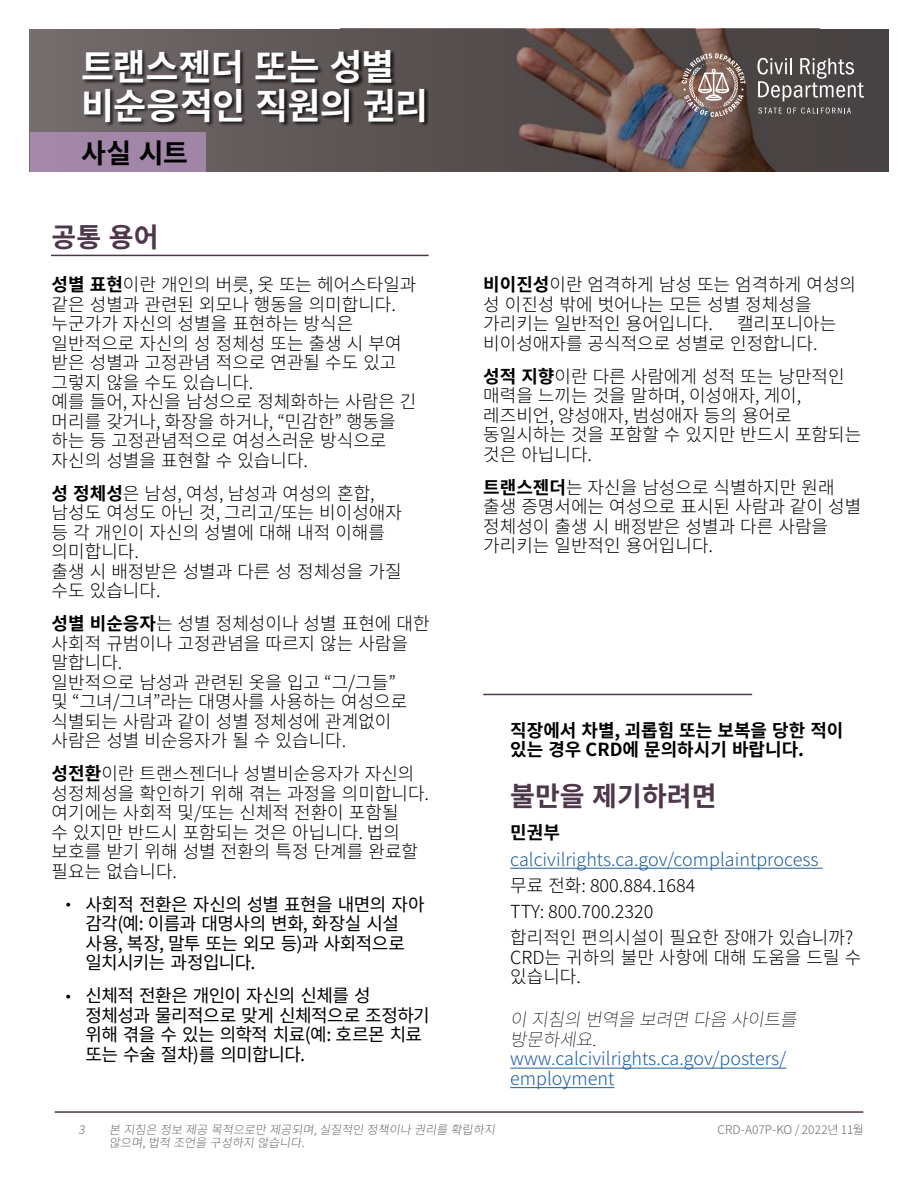
<style>
.page{position:relative;width:918px;height:1188px;background:#fff}
.page>*{position:absolute;margin:0;border:0;box-sizing:border-box;transform-origin:0 0}
.t1{font:700 36px/39px "Noto Sans CJ Kkr";letter-spacing:-.025em;color:#fff}
.t2{font:700 27px "Noto Sans CJ Kkr";color:#4e364b}
.t3{font:700 27px "Noto Sans CJ Kkr";color:#000}
.t4{font:300 18px/19.5px "Noto Sans CJ Kkr";color:#000}
.t5{font:18px/19.5px "Noto Sans CJ Kkr";letter-spacing:-.03em;color:#000}
.t6{font:300 18px/19.5px "Noto Sans CJ Kkr";color:#205e9e}
.t7{font:700 18px/19.5px "Noto Sans CJ Kkr";color:#000}
.t8{font:100 18px/19.5px "Noto Sans CJ Kkr";color:#000}
.t9{font:300 12px/13.5px "Noto Sans CJ Kkr";letter-spacing:-.005em;color:#696a6d}
.s1{font-weight:700}
.s2{font-family:"Proxima Nova"}
</style>
<div class="page">
<hr style="left:483px;top:694px;width:269px;height:1px;background:#4e364b">
<svg style="left:30px;top:29px;width:858px;height:142px;background:#5e5251"></svg>
<div style="left:30px;top:132px;width:175px;height:39px;background:#a287a9"></div>
<hr style="left:55px;top:1111px;width:808px;height:2px;background:#4e364b">
<hr style="left:51px;top:255px;width:378px;height:1px;background:#4e364b">
<svg style="left:757px;top:58px;width:107px;height:43px;background:#706c6c"></svg>
<svg style="left:758px;top:108px;width:93px;height:6px"></svg>
<svg style="left:682px;top:53px;width:63px;height:64px;background:#8d7a75"></svg>
<hr style="left:510px;top:1068px;width:276px;height:1px;background:#205e9e">
<hr style="left:510px;top:1087px;width:104px;height:1px;background:#205e9e">
<div style="left:83px;top:50px;width:346px;height:77px;background:#000;opacity:.75"></div>
<hr style="left:510px;top:868px;width:313px;height:1px;background:#205e9e">
<h1 class="t1" style="left:81px;top:48px;width:349px">트랜스젠더 또는 성별 비순응적인 직원의 권리</h1>
<h2 class="t3" style="left:81px;top:138px;width:108px">사실 시트</h2>
<h2 class="t2" style="left:52px;top:222px;width:108px">공통 용어</h2>
<p class="t4" style="left:52px;top:275px;width:366px"><span class="s1">성별 표현</span>이란 개인의 버릇, 옷 또는 헤어스타일과 같은 성별과 관련된 외모나 행동을 의미합니다. 누군가가 자신의 성별을 표현하는 방식은 일반적으로 자신의 성 정체성 또는 출생 시 부여 받은 성별과 고정관념 적으로 연관될 수도 있고 그렇지 않을 수도 있습니다.</p>
<p class="t4" style="left:52px;top:392px;width:366px">예를 들어, 자신을 남성으로 정체화하는 사람은 긴 머리를 갖거나, 화장을 하거나, “민감한” 행동을 하는 등 고정관념적으로 여성스러운 방식으로 자신의 성별을 표현할 수 있습니다.</p>
<p class="t4" style="left:52px;top:484px;width:352px"><span class="s1">성 정체성</span>은 남성, 여성, 남성과 여성의 혼합, 남성도 여성도 아닌 것, 그리고/또는 비이성애자 등 각 개인이 자신의 성별에 대해 내적 이해를 의미합니다.</p>
<p class="t4" style="left:52px;top:562px;width:351px">출생 시 배정받은 성별과 다른 성 정체성을 가질 수도 있습니다.</p>
<p class="t4" style="left:52px;top:614px;width:380px"><span class="s1">성별 비순응자</span>는 성별 정체성이나 성별 표현에 대한 사회적 규범이나 고정관념을 따르지 않는 사람을 말합니다.</p>
<p class="t4" style="left:52px;top:673px;width:357px">일반적으로 남성과 관련된 옷을 입고 “그/그들” 및 “그녀/그녀”라는 대명사를 사용하는 여성으로 식별되는 사람과 같이 성별 정체성에 관계없이 사람은 성별 비순응자가 될 수 있습니다.</p>
<p class="t4" style="left:52px;top:764px;width:379px"><span class="s1">성전환</span>이란 트랜스젠더나 성별비순응자가 자신의 성정체성을 확인하기 위해 겪는 과정을 의미합니다. 여기에는 사회적 및/또는 신체적 전환이 포함될<br>수 있지만 반드시 포함되는 것은 아닙니다. 법의 보호를 받기 위해 성별 전환의 특정 단계를 완료할 필요는 없습니다.</p>
<p class="t5" style="left:85px;top:895px;width:341px;text-indent:-20px"><span class="s2">•</span> 사회적 전환은 자신의 성별 표현을 내면의 자아 감각(예: 이름과 대명사의 변화, 화장실 시설 사용, 복장, 말투 또는 외모 등)과 사회적으로 일치시키는 과정입니다.</p>
<p class="t5" style="left:85px;top:986px;width:346px;text-indent:-20px"><span class="s2">•</span> 신체적 전환은 개인이 자신의 신체를 성 정체성과 물리적으로 맞게 신체적으로 조정하기 위해 겪을 수 있는 의학적 치료(예: 호르몬 치료 또는 수술 절차)를 의미합니다.</p>
<p class="t4" style="left:483px;top:275px;width:374px"><span class="s1">비이진성</span>이란 엄격하게 남성 또는 엄격하게 여성의 성 이진성 밖에 벗어나는 모든 성별 정체성을 가리키는 일반적인 용어입니다.</p>
<p class="t4" style="left:483px;top:314px;width:355px;text-indent:254px">캘리포니아는 비이성애자를 공식적으로 성별로 인정합니다.</p>
<p class="t4" style="left:483px;top:367px;width:380px"><span class="s1">성적 지향</span>이란 다른 사람에게 성적 또는 낭만적인 매력을 느끼는 것을 말하며, 이성애자, 게이, 레즈비언, 양성애자, 범성애자 등의 용어로 동일시하는 것을 포함할 수 있지만 반드시 포함되는 것은 아닙니다.</p>
<p class="t4" style="left:483px;top:478px;width:380px"><span class="s1">트랜스젠더</span>는 자신을 남성으로 식별하지만 원래 출생 증명서에는 여성으로 표시된 사람과 같이 성별 정체성이 출생 시 배정받은 성별과 다른 사람을 가리키는 일반적인 용어입니다.</p>
<p class="t7" style="left:510px;top:721px;width:335px">직장에서 차별, 괴롭힘 또는 보복을 당한 적이 있는 경우 CRD에 문의하시기 바랍니다.</p>
<h2 class="t2" style="left:510px;top:781px;width:208px">불만을 제기하려면</h2>
<h3 class="t7" style="left:510px;top:823px;width:51px">민권부</h3>
<p class="t6" style="left:510px;top:850px;width:310px">calcivilrights.ca.gov/complaintprocess</p>
<p class="t4" style="left:510px;top:876px;width:187px">무료 전화: 800.884.1684</p>
<p class="t4" style="left:510px;top:902px;width:145px">TTY: 800.700.2320</p>
<p class="t4" style="left:510px;top:928px;width:344px">합리적인 편의시설이 필요한 장애가 있습니까?</p>
<p class="t4" style="left:510px;top:948px;width:353px">CRD는 귀하의 불만 사항에 대해 도움을 드릴 수 있습니다.</p>
<p class="t8" style="left:510px;top:1010px;width:295px">이 지침의 번역을 보려면 다음 사이트를 방문하세요.</p>
<p class="t6" style="left:510px;top:1049px;width:278px">www.calcivilrights.ca.gov/posters/ employment</p>
<p class="t9" style="left:79px;top:1123px;width:13px">3</p>
<p class="t9" style="left:109px;top:1123px;width:392px">본 지침은 정보 제공 목적으로만 제공되며,실질적인 정책이나 권리를 확립하지 않으며,법적 조언을 구성하지 않습니다.</p>
<p class="t9" style="left:718px;top:1123px;width:148px">CRD-A07P-KO / 2022년 11월</p>
</div>
